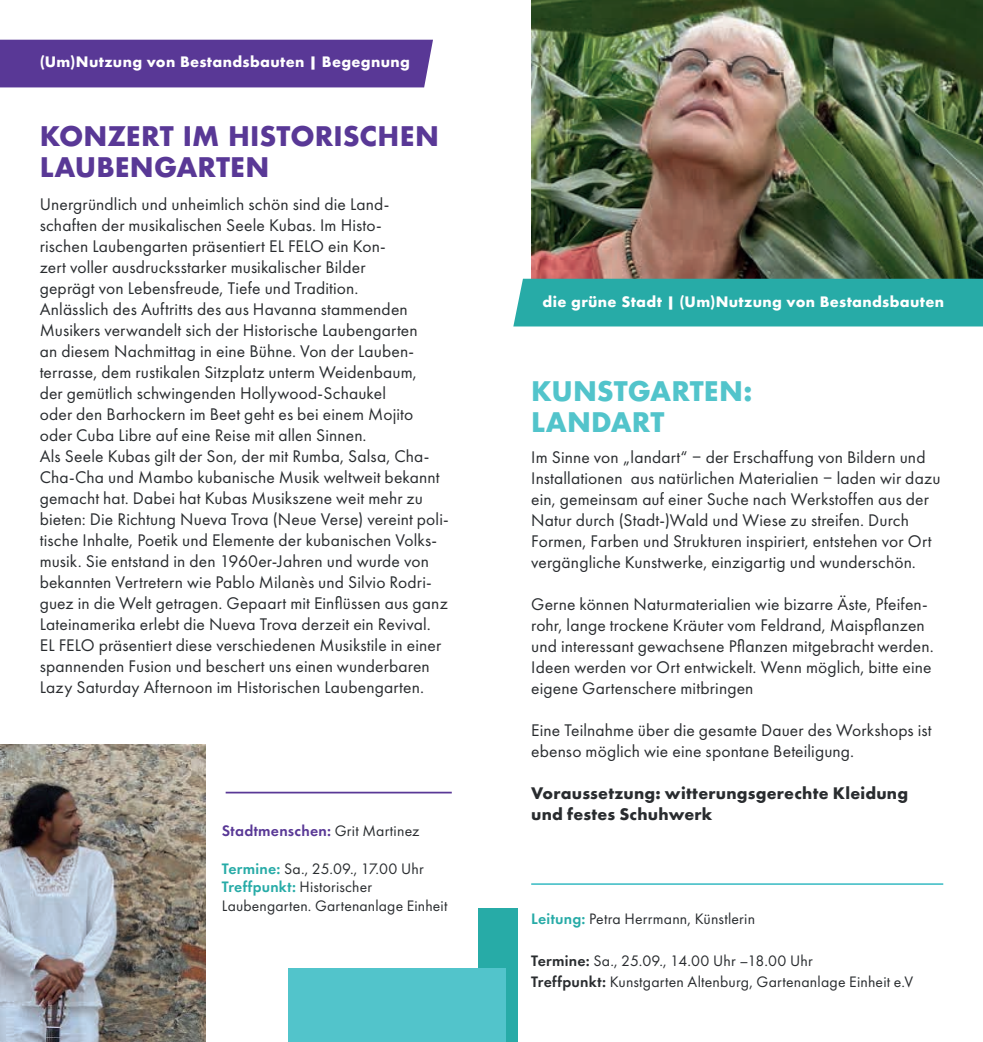
<style>
.page{position:relative;width:983px;height:1042px;background:#fff}
.page>*{position:absolute;margin:0;border:0;box-sizing:border-box;transform-origin:0 0}
.t1{font:700 26.25px/31.5px "Futura";color:#593896}
.t2{font:700 26.25px/31.5px "Futura";color:#52c4cb}
.t3{font:17.5px/21px "Futura PT";letter-spacing:.01em;color:#292c2f}
.t4{font:700 17.5px/21px "Futura PT";letter-spacing:.015em;color:#292c2f}
.t5{font:15.75px/18.9px "Futura PT";letter-spacing:.01em;color:#292c2f}
.t6{font:600 15.75px "Futura PT";letter-spacing:.015em;color:#593896}
.t7{font:700 14px "Futura";letter-spacing:.025em;color:#fff}
.s1{font-weight:400;color:#292c2f}
.s2{font-weight:600;color:#27aba7}
.s3{font-weight:600}
</style>
<div class="page">
<img style="left:0;top:744px;width:205px;height:298px">
<div style="left:478px;top:908px;width:40px;height:134px;background:#27aba7"></div>
<div style="left:0;top:40px;width:433px;height:47px;background:#593896"></div>
<div style="left:287px;top:968px;width:218px;height:74px;background:#52c4cb"></div>
<hr style="left:225px;top:792px;width:226px;height:1px;background:#593896">
<img style="left:531px;top:0;width:451px;height:279px">
<div style="left:513px;top:279px;width:469px;height:47px;background:#27aba7"></div>
<hr style="left:531px;top:883px;width:412px;height:2px;background:#52c4cb">
<p class="t7" style="left:40px;top:52px;width:371px">(Um)Nutzung von Bestandsbauten | Begegnung</p>
<h1 class="t1" style="left:40px;top:120px;width:400px">KONZERT IM HISTORISCHEN<br>LAUBENGARTEN</h1>
<p class="t3" style="left:40px;top:194px;width:410px">Unergründlich und unheimlich schön sind die Land&shy;schaften der musikalischen Seele Kubas. Im Histo-<br>rischen Laubengarten präsentiert EL FELO ein Kon-<br>zert voller ausdrucksstarker musikalischer Bilder<br>geprägt von Lebensfreude, Tiefe und Tradition.<br>Anlässlich des Auftritts des aus Havanna stammenden Musikers verwandelt sich der Historische Laubengarten<br>an diesem Nachmittag in eine Bühne. Von der Lauben&shy;terrasse, dem rustikalen Sitzplatz unterm Weidenbaum,<br>der gemütlich schwingenden Hollywood-Schaukel<br>oder den Barhockern im Beet geht es bei einem Mojito oder Cuba Libre auf eine Reise mit allen Sinnen.<br>Als Seele Kubas gilt der Son, der mit Rumba, Salsa, Cha-Cha-Cha und Mambo kubanische Musik weltweit bekannt gemacht hat. Dabei hat Kubas Musikszene weit mehr zu bieten: Die Richtung Nueva Trova (Neue Verse) vereint poli&shy;tische Inhalte, Poetik und Elemente der kubanischen Volks&shy;musik. Sie entstand in den 1960er-Jahren und wurde von bekannten Vertretern wie Pablo Milanès und Silvio Rodri&shy;guez in die Welt getragen. Gepaart mit Einflüssen aus ganz Lateinamerika erlebt die Nueva Trova derzeit ein Revival.<br>EL FELO präsentiert diese verschiedenen Musikstile in einer spannenden Fusion und beschert uns einen wunderbaren Lazy Saturday Afternoon im Historischen Laubengarten.</p>
<p class="t6" style="left:222px;top:820px;width:199px">Stadtmenschen: <span class="s1">Grit Martinez</span></p>
<p class="t5" style="left:222px;top:859px;width:227px"><span class="s2">Termine:</span> Sa., 25.09., 17.00 Uhr<br><span class="s2">Treffpunkt:</span> Historischer<br>Laubengarten. Gartenanlage Einheit</p>
<p class="t7" style="left:542px;top:291px;width:403px">die grüne Stadt | (Um)Nutzung von Bestandsbauten</p>
<h1 class="t2" style="left:531px;top:375px;width:222px">KUNSTGARTEN:<br>LANDART</h1>
<p class="t3" style="left:531px;top:446px;width:410px">Im Sinne von „landart“ ‒ der Erschaffung von Bildern und Installationen aus natürlichen Materialien ‒ laden wir dazu ein, gemeinsam auf einer Suche nach Werkstoffen aus der Natur durch (Stadt-)Wald und Wiese zu streifen. Durch Formen, Farben und Strukturen inspiriert, entstehen vor Ort vergängliche Kunstwerke, einzigartig und wunderschön.</p>
<p class="t3" style="left:531px;top:593px;width:404px">Gerne können Naturmaterialien wie bizarre Äste, Pfeifen&shy;rohr, lange trockene Kräuter vom Feldrand, Maispflanzen und interessant gewachsene Pflanzen mitgebracht werden.<br>Ideen werden vor Ort entwickelt. Wenn möglich, bitte eine eigene Gartenschere mitbringen</p>
<p class="t3" style="left:531px;top:719px;width:402px">Eine Teilnahme über die gesamte Dauer des Workshops ist ebenso möglich wie eine spontane Beteiligung.</p>
<p class="t4" style="left:531px;top:782px;width:378px">Voraussetzung: witterungsgerechte Kleidung und festes Schuhwerk</p>
<p class="t5" style="left:531px;top:909px;width:225px"><span class="s2">Leitung:</span> Petra Herrmann, Künstlerin</p>
<p class="t5" style="left:531px;top:950px;width:383px;line-height:21px"><span class="s3">Termine:</span> Sa., 25.09., 14.00 Uhr –18.00 Uhr<br><span class="s3">Treffpunkt:</span> Kunstgarten Altenburg, Gartenanlage Einheit e.V</p>
</div>
